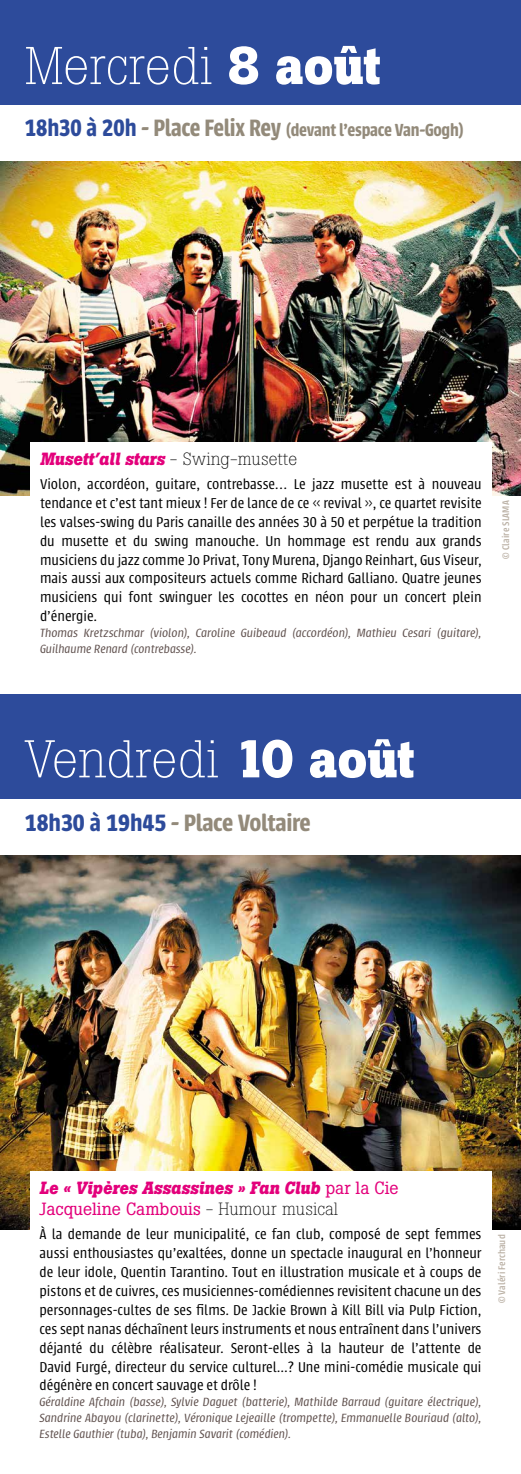
<style>
.page{position:relative;width:521px;height:1474px;background:#fff}
.page>*{position:absolute;margin:0;border:0;box-sizing:border-box;transform-origin:0 0}
.t1{font:300 52.5px "Boton";color:#fff}
.t2{font:600 26.07px "Urbana";letter-spacing:-.015em;color:#938a7a}
.t3{font:600 19.25px "Urbana";letter-spacing:-.015em;color:#938a7a;scale:.95 1}
.t4{font:italic 700 17.5px/21px "Boton";color:#e3007b;scale:.95 1}
.t5{font:300 15.75px/18.9px "Urbana";color:#000;text-align:justify}
.t6{font:italic 300 13.12px/15.8px "Urbana";color:#5f504d}
.t7{font:500 10.5px "Urbana";letter-spacing:.01em;color:#bab0a4}
.s1{font-weight:700}
.s2{font-size:26.07px;color:#2d4b9b}
.s3{font-size:26.07px}
.s4{font-weight:300;font-style:normal;color:#000}
.s5{color:#2d4b9b}
.s6{font-weight:400;font-style:normal}
</style>
<div class="page">
<div style="left:0;top:0;width:521px;height:104px;background:#2d4b9b"></div>
<div style="left:0;top:694px;width:521px;height:104px;background:#2d4b9b"></div>
<img style="left:0;top:161px;width:521px;height:334px">
<img style="left:0;top:855px;width:521px;height:374px">
<div style="left:30px;top:442px;width:461px;height:231px;background:#fff"></div>
<div style="left:30px;top:1171px;width:461px;height:266px;background:#fff"></div>
<h1 class="t1" style="left:25px;top:35px;width:357px">Mercredi <span class="s1">8 août</span></h1>
<p class="t3" style="left:25px;top:120px;width:464px"><span class="s2">18h30 à 20h</span> <span class="s3">- Place Felix Rey</span> (devant l’espace Van-Gogh)</p>
<p class="t4" style="left:40px;top:448px;width:272px">Musett’all stars <span class="s4">- Swing-musette</span></p>
<p class="t5" style="left:40px;top:475px;width:443px">Violon, accordéon, guitare, contrebasse… Le jazz musette est à nouveau tendance et c’est tant mieux ! Fer de lance de ce « revival », ce quartet revisite les valses-swing du Paris canaille des années 30 à 50 et perpétue la tradition du musette et du swing manouche. Un hommage est rendu aux grands musiciens du jazz comme Jo Privat, Tony Murena, Django Reinhart, Gus Viseur, mais aussi aux compositeurs actuels comme Richard Galliano. Quatre jeunes musiciens qui font swinguer les cocottes en néon pour un concert plein d’énergie.</p>
<p class="t6" style="left:40px;top:625px;width:443px">Thomas Kretzschmar (violon), Caroline Guibeaud (accordéon), Mathieu Cesari (guitare),<br>Guilhaume Renard (contrebasse).</p>
<p class="t7" style="left:500px;top:558px;width:60px;rotate:-90deg">© Claire SLAMA</p>
<h1 class="t1" style="left:25px;top:728px;width:391px">Vendredi <span class="s1">10 août</span></h1>
<h2 class="t2" style="left:25px;top:808px;width:287px"><span class="s5">18h30 à 19h45</span> - Place Voltaire</h2>
<p class="t4" style="left:40px;top:1177px;width:379px">Le « Vipères Assassines » Fan Club <span class="s6">par la Cie<br>Jacqueline Cambouis</span> <span class="s4">- Humour musical</span></p>
<p class="t5" style="left:40px;top:1224px;width:443px">À la demande de leur municipalité, ce fan club, composé de sept femmes aussi enthousiastes qu’exaltées, donne un spectacle inaugural en l’honneur de leur idole, Quentin Tarantino. Tout en illustration musicale et à coups de pistons et de cuivres, ces musiciennes-comédiennes revisitent chacune un des personnages-cultes de ses films. De Jackie Brown à Kill Bill via Pulp Fiction, ces sept nanas déchaînent leurs instruments et nous entraînent dans l’univers déjanté du célèbre réalisateur. Seront-elles à la hauteur de l’attente de David Furgé, directeur du service culturel...? Une mini-comédie musicale qui dégénère en concert sauvage et drôle !</p>
<p class="t6" style="left:40px;top:1394px;width:443px;text-align:justify">Géraldine Afchain (basse), Sylvie Daguet (batterie), Mathilde Barraud (guitare électrique), Sandrine Abayou (clarinette), Véronique Lejeaille (trompette), Emmanuelle Bouriaud (alto), Estelle Gauthier (tuba), Benjamin Savarit (comédien).</p>
<p class="t7" style="left:496px;top:1303px;width:70px;rotate:-90deg">© Valéri Ferchaud</p>
</div>
